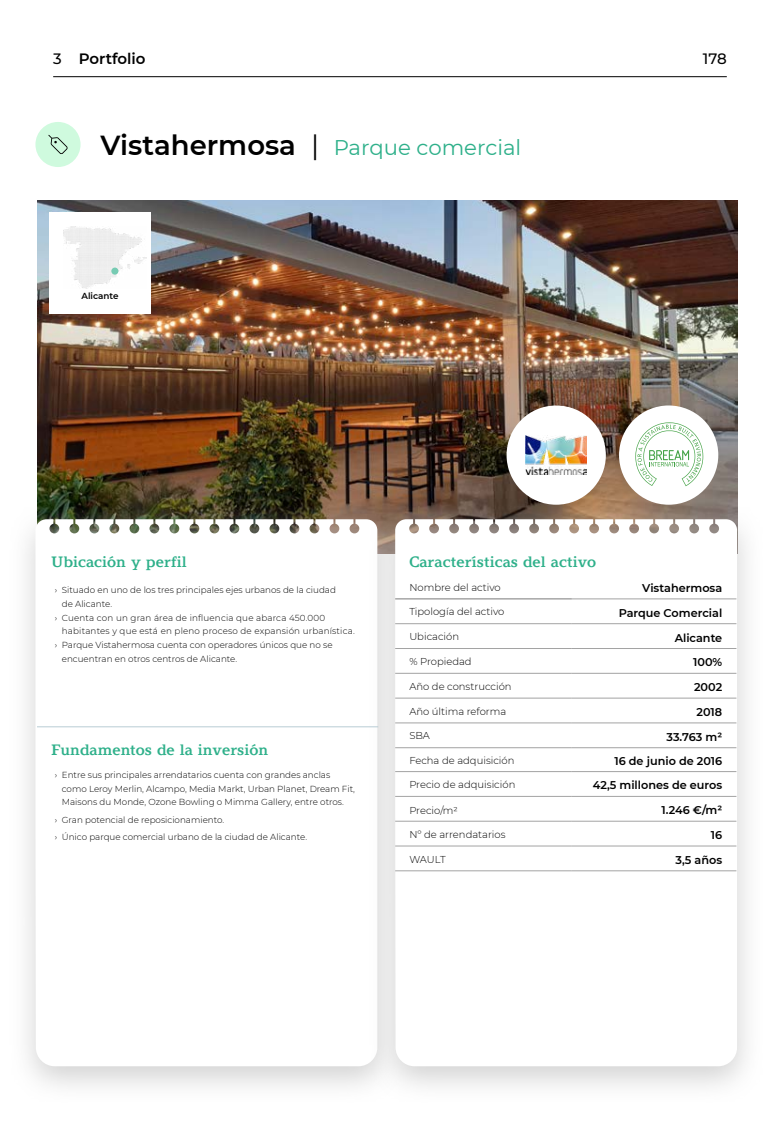
<style>
.page{position:relative;width:780px;height:1134px;background:#fff}
.page>*{position:absolute;margin:0;border:0;box-sizing:border-box;transform-origin:0 0}
.t1{font:21.25px "Montserrat";color:#2eb08a}
.Titulo_tabla_activos{font:700 15px "Argesta Text";color:#2eb08a}
.t2{font:600 15px "Montserrat";color:#000}
.t3{font:500 15px "Montserrat";color:#000}
.Tabla_activos_semibo{font:600 11.25px "Montserrat";color:#000}
.Texto_tabla_activos{font:300 10px "Montserrat";color:#000}
.t4{font:300 8.75px/13.8px "Montserrat";color:#000}
.t5{font:300 8.75px/13.8px "Montserrat";letter-spacing:.02em;color:#000}
.t6{font:600 8.75px "Montserrat";color:#000}
.s1{font-weight:500}
.s2{font-weight:600;font-size:27.5px;color:#000}
.s3{font-size:27.5px;color:#000}
</style>
<div class="page">
<img style="left:37px;top:200px;width:700px;height:303px">
<div style="left:8px;top:503px;width:397px;height:601px;background:#c2c2c2;opacity:.73"></div>
<svg style="left:35px;top:519px;width:333px;height:547px"></svg>
<div style="left:368px;top:503px;width:397px;height:601px;background:#c2c2c2;opacity:.73"></div>
<svg style="left:395px;top:519px;width:342px;height:547px"></svg>
<div style="left:35px;top:122px;width:46px;height:45px;background:#cffade;border-radius:50%"></div>
<svg style="left:48px;top:135px;width:20px;height:19px"></svg>
<hr style="left:571px;top:599px;width:165px;height:1px;background:#a3a3a3">
<hr style="left:395px;top:623px;width:176px;height:1px;background:#a3a3a3">
<hr style="left:571px;top:623px;width:165px;height:1px;background:#a3a3a3">
<hr style="left:395px;top:648px;width:176px;height:1px;background:#a3a3a3">
<hr style="left:571px;top:648px;width:165px;height:1px;background:#a3a3a3">
<hr style="left:395px;top:673px;width:176px;height:1px;background:#a3a3a3">
<hr style="left:571px;top:673px;width:165px;height:1px;background:#a3a3a3">
<hr style="left:395px;top:698px;width:176px;height:1px;background:#a3a3a3">
<hr style="left:571px;top:698px;width:165px;height:1px;background:#a3a3a3">
<hr style="left:395px;top:723px;width:176px;height:1px;background:#a3a3a3">
<hr style="left:571px;top:723px;width:165px;height:1px;background:#a3a3a3">
<hr style="left:395px;top:747px;width:176px;height:1px;background:#a3a3a3">
<hr style="left:571px;top:747px;width:165px;height:1px;background:#a3a3a3">
<hr style="left:395px;top:771px;width:176px;height:1px;background:#a3a3a3">
<hr style="left:571px;top:771px;width:165px;height:1px;background:#a3a3a3">
<hr style="left:395px;top:796px;width:176px;height:1px;background:#a3a3a3">
<hr style="left:571px;top:796px;width:165px;height:1px;background:#a3a3a3">
<hr style="left:395px;top:821px;width:176px;height:1px;background:#a3a3a3">
<hr style="left:571px;top:821px;width:165px;height:1px;background:#a3a3a3">
<hr style="left:395px;top:599px;width:176px;height:1px;background:#7a7a7a">
<hr style="left:571px;top:846px;width:165px;height:1px;background:#a3a3a3">
<hr style="left:571px;top:871px;width:165px;height:1px;background:#a3a3a3">
<hr style="left:395px;top:846px;width:176px;height:1px;background:#a3a3a3">
<hr style="left:395px;top:871px;width:176px;height:1px;background:#a3a3a3">
<hr style="left:37px;top:727px;width:341px;height:1px;background:#b8ccd4">
<div style="left:49px;top:213px;width:102px;height:101px;background:#fff"></div>
<img style="left:63px;top:226px;width:83px;height:62px">
<div style="left:111px;top:268px;width:7px;height:7px;background:#77cbb3;border-radius:50%"></div>
<div style="left:619px;top:405px;width:99px;height:100px;background:#fff;border-radius:50%"></div>
<svg style="left:635px;top:422px;width:68px;height:64px"></svg>
<div style="left:506px;top:405px;width:99px;height:100px;background:#fff;border-radius:50%"></div>
<img style="left:526px;top:436px;width:60px;height:39px">
<hr style="left:53px;top:76px;width:673px;height:1px;background:#000">
<h2 class="t2" style="left:53px;top:48px;width:94px"><span class="s1">3</span> Portfolio</h2>
<h2 class="t3" style="left:702px;top:48px;width:25px">178</h2>
<p class="t1" style="left:100px;top:133px;width:422px"><span class="s2">Vistahermosa</span> <span class="s3">|</span> Parque comercial</p>
<p class="t6" style="left:81px;top:290px;width:38px">Alicante</p>
<p class="Titulo_tabla_activos" style="left:51px;top:552px;width:137px">Ubicación y perfil</p>
<p class="t4" style="left:62px;top:583px;width:276px;text-indent:-7px">› Situado en uno de los tres principales ejes urbanos de la ciudad de Alicante.</p>
<p class="t5" style="left:62px;top:610px;width:294px;text-indent:-7px">› Cuenta con un gran área de influencia que abarca 450.000 habitantes y que está en pleno proceso de expansión urbanística.</p>
<p class="t4" style="left:62px;top:638px;width:272px;text-indent:-7px">› Parque Vistahermosa cuenta con operadores únicos que no se encuentran en otros centros de Alicante.</p>
<p class="Titulo_tabla_activos" style="left:51px;top:740px;width:218px">Fundamentos de la inversión</p>
<p class="t4" style="left:62px;top:767px;width:295px;text-indent:-7px">› Entre sus principales arrendatarios cuenta con grandes anclas como Leroy Merlin, Alcampo, Media Markt, Urban Planet, Dream Fit,<br>Maisons du Monde, Ozone Bowling o Mimma Gallery, entre otros.</p>
<p class="t4" style="left:55px;top:812px;width:171px">› Gran potencial de reposicionamiento.</p>
<p class="t4" style="left:55px;top:830px;width:254px">› Único parque comercial urbano de la ciudad de Alicante.</p>
<p class="Titulo_tabla_activos" style="left:409px;top:552px;width:188px">Características del activo</p>
<p class="Texto_tabla_activos" style="left:409px;top:580px;width:93px">Nombre del activo</p>
<p class="Tabla_activos_semibo" style="left:642px;top:580px;width:81px">Vistahermosa</p>
<p class="Texto_tabla_activos" style="left:409px;top:605px;width:96px">Tipología del activo</p>
<p class="Tabla_activos_semibo" style="left:618px;top:605px;width:105px">Parque Comercial</p>
<p class="Texto_tabla_activos" style="left:409px;top:630px;width:51px">Ubicación</p>
<p class="Tabla_activos_semibo" style="left:674px;top:629px;width:49px">Alicante</p>
<p class="Texto_tabla_activos" style="left:409px;top:655px;width:64px">% Propiedad</p>
<p class="Tabla_activos_semibo" style="left:693px;top:654px;width:31px">100%</p>
<p class="Texto_tabla_activos" style="left:409px;top:679px;width:104px">Año de construcción</p>
<p class="Tabla_activos_semibo" style="left:694px;top:679px;width:30px">2002</p>
<p class="Texto_tabla_activos" style="left:409px;top:704px;width:98px">Año última reforma</p>
<p class="Tabla_activos_semibo" style="left:696px;top:704px;width:27px">2018</p>
<p class="Texto_tabla_activos" style="left:409px;top:729px;width:22px">SBA</p>
<p class="Tabla_activos_semibo" style="left:666px;top:729px;width:57px">33.763 m²</p>
<p class="Texto_tabla_activos" style="left:409px;top:753px;width:107px">Fecha de adquisición</p>
<p class="Tabla_activos_semibo" style="left:614px;top:753px;width:109px">16 de junio de 2016</p>
<p class="Texto_tabla_activos" style="left:409px;top:778px;width:107px">Precio de adquisición</p>
<p class="Tabla_activos_semibo" style="left:592px;top:777px;width:131px">42,5 millones de euros</p>
<p class="Texto_tabla_activos" style="left:409px;top:803px;width:50px">Precio/m2</p>
<p class="Tabla_activos_semibo" style="left:661px;top:802px;width:62px">1.246 €/m²</p>
<p class="Texto_tabla_activos" style="left:409px;top:828px;width:98px">Nº de arrendatarios</p>
<p class="Tabla_activos_semibo" style="left:710px;top:827px;width:13px">16</p>
<p class="Texto_tabla_activos" style="left:409px;top:853px;width:38px">WAULT</p>
<p class="Tabla_activos_semibo" style="left:675px;top:852px;width:48px">3,5 años</p>
</div>
